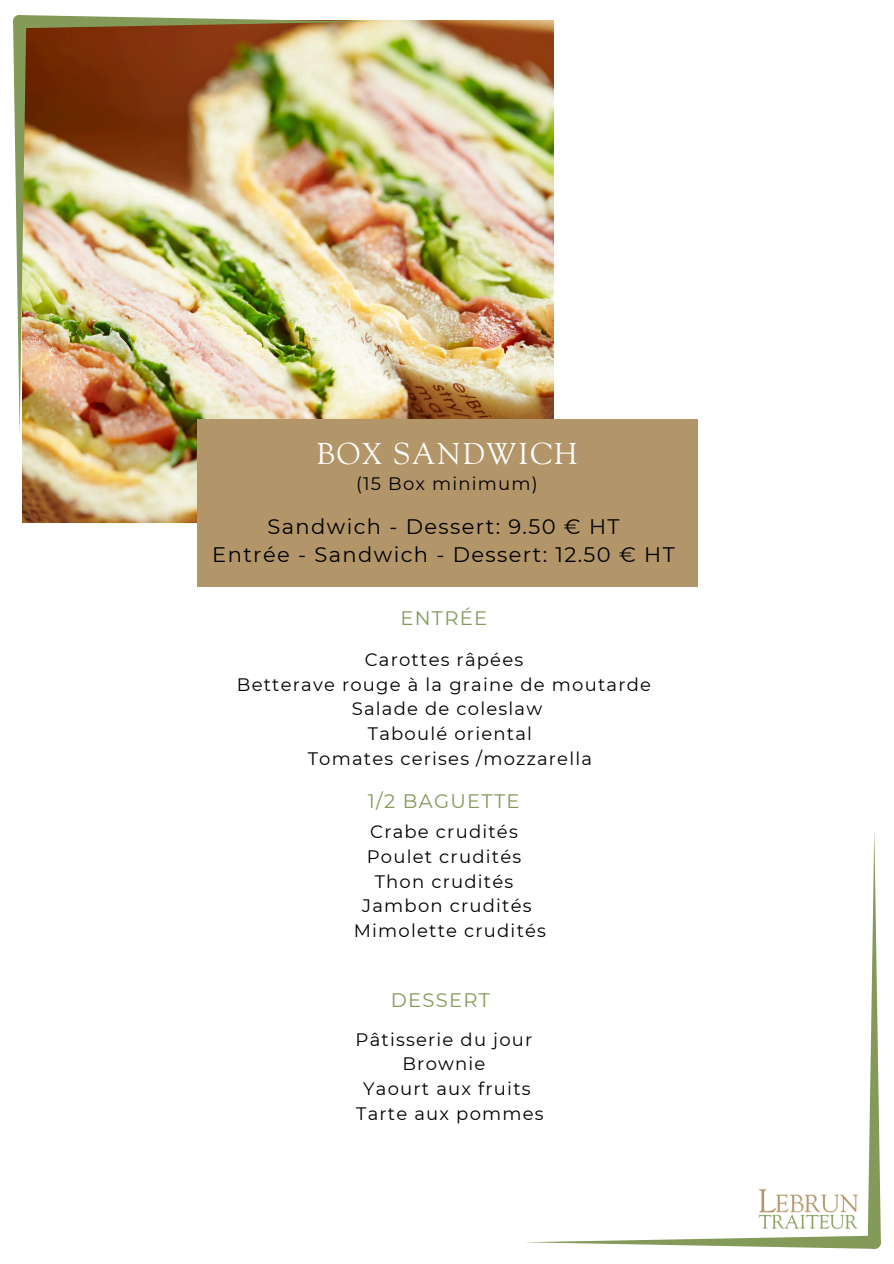
<style>
.page{position:relative;width:894px;height:1264px;background:#fff}
.page>*{position:absolute;margin:0;border:0;box-sizing:border-box;transform-origin:0 0}
.t1{font:30px "Goudy Std";letter-spacing:.065em;color:#fff}
.t2{font:21px "Montserrat";letter-spacing:.065em;color:#000}
.t3{font:19.5px "Montserrat";letter-spacing:.065em;color:#839a59}
.t4{font:18px "Montserrat";letter-spacing:.065em;color:#000}
</style>
<div class="page">
<img style="left:22px;top:20px;width:531px;height:502px">
<div style="left:197px;top:419px;width:500px;height:168px;background:#b29568"></div>
<svg style="left:13px;top:15px;width:357px;height:13px"></svg>
<img style="left:13px;top:15px;width:13px;height:419px">
<svg style="left:524px;top:1235px;width:356px;height:13px"></svg>
<svg style="left:867px;top:831px;width:13px;height:418px"></svg>
<img style="left:758px;top:1188px;width:113px;height:42px">
<p class="t1" style="left:316px;top:442px;width:262px">BOX SANDWICH</p>
<p class="t4" style="left:356px;top:472px;width:183px">(15 Box minimum)</p>
<p class="t2" style="left:267px;top:513px;width:353px">Sandwich - Dessert: 9.50 € HT</p>
<h2 class="t2" style="left:212px;top:542px;width:464px">Entrée - Sandwich - Dessert: 12.50 € HT</h2>
<h1 class="t3" style="left:400px;top:606px;width:88px">ENTRÉE</h1>
<h3 class="t4" style="left:364px;top:648px;width:160px">Carottes râpées</h3>
<h3 class="t4" style="left:237px;top:673px;width:415px">Betterave rouge à la graine de moutarde</h3>
<h2 class="t4" style="left:351px;top:698px;width:192px">Salade de coleslaw</h2>
<p class="t4" style="left:368px;top:722px;width:166px">Taboulé oriental</p>
<p class="t4" style="left:308px;top:747px;width:286px">Tomates cerises /mozzarella</p>
<p class="t3" style="left:368px;top:789px;width:153px">1/2 BAGUETTE</p>
<p class="t4" style="left:370px;top:820px;width:149px">Crabe crudités</p>
<p class="t4" style="left:367px;top:845px;width:156px">Poulet crudités</p>
<h2 class="t4" style="left:374px;top:870px;width:140px">Thon crudités</h2>
<p class="t4" style="left:362px;top:895px;width:171px">Jambon crudités</p>
<p class="t4" style="left:354px;top:919px;width:194px">Mimolette crudités</p>
<p class="t3" style="left:390px;top:988px;width:101px">DESSERT</p>
<p class="t4" style="left:355px;top:1028px;width:178px">Pâtisserie du jour</p>
<p class="t4" style="left:402px;top:1052px;width:84px">Brownie</p>
<p class="t4" style="left:363px;top:1077px;width:169px">Yaourt aux fruits</p>
<p class="t4" style="left:356px;top:1102px;width:189px">Tarte aux pommes</p>
</div>
